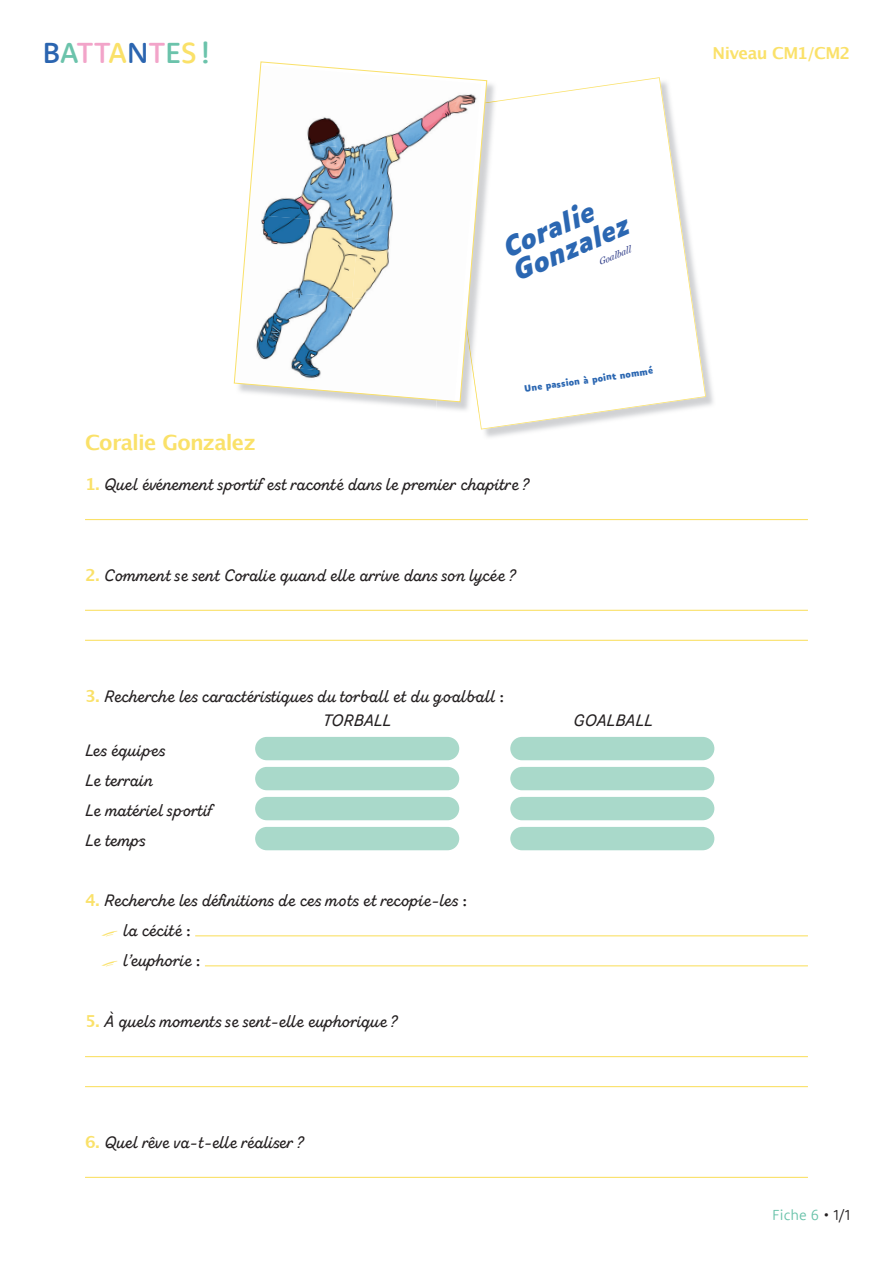
<style>
.page{position:relative;width:893px;height:1263px;background:#fff}
.page>*{position:absolute;margin:0;border:0;box-sizing:border-box;transform-origin:0 0}
.t1{font:500 30px "Rooney Sans";letter-spacing:-.005em;color:#6bc3ab}
.t2{font:italic 700 25.95px/25.8px "Luciole";color:#2b67b2}
.t3{font:700 21px "Lucida Grande";letter-spacing:-.035em;color:#fae169}
.t4{font:16.5px/30px "Zing Script Rust SB Demo Base";letter-spacing:.015em;color:#231f20}
.t5{font:700 16.5px "Lucida Grande";letter-spacing:-.035em;color:#fae169}
.t6{font:16.5px "Zing Script Rust SB Demo Base";letter-spacing:-.005em;color:#231f20}
.t7{font:300 15px "Rooney Sans";color:#6bc3ab}
.t8{font:italic 9.15px "Miller Text";color:#2c3a87}
.t9{font:700 8.7px "Luciole";color:#2b67b2}
.s1{color:#2b65b0}
.s2{color:#f2a4c9}
.s3{color:#fae169}
.s4{font-family:"Lucida Grande";font-weight:700;color:#fae169}
.s5{font-family:"Rooney Sans";font-weight:500}
.s6{font-family:"Peax Webdesigncircles";color:#fae169}
.s7{color:#231f20}
</style>
<div class="page">
<img style="left:481px;top:351px;width:232px;height:86px">
<svg style="left:478px;top:77px;width:228px;height:352px"></svg>
<img style="left:435px;top:101px;width:63px;height:312px">
<svg style="left:233px;top:61px;width:255px;height:342px"></svg>
<hr style="left:85px;top:519px;width:723px;height:1px;background:#fae169">
<hr style="left:85px;top:610px;width:723px;height:1px;background:#fae169">
<hr style="left:85px;top:640px;width:723px;height:1px;background:#fae169">
<div style="left:255px;top:737px;width:204px;height:23px;background:#a9d9ca;border-radius:12px"></div>
<div style="left:510px;top:737px;width:204px;height:23px;background:#a9d9ca;border-radius:12px"></div>
<div style="left:255px;top:767px;width:204px;height:23px;background:#a9d9ca;border-radius:12px"></div>
<div style="left:510px;top:767px;width:204px;height:23px;background:#a9d9ca;border-radius:12px"></div>
<div style="left:255px;top:797px;width:204px;height:23px;background:#a9d9ca;border-radius:12px"></div>
<div style="left:510px;top:797px;width:204px;height:23px;background:#a9d9ca;border-radius:12px"></div>
<div style="left:255px;top:827px;width:204px;height:23px;background:#a9d9ca;border-radius:12px"></div>
<div style="left:510px;top:827px;width:204px;height:23px;background:#a9d9ca;border-radius:12px"></div>
<hr style="left:195px;top:935px;width:613px;height:1px;background:#fae169">
<hr style="left:205px;top:965px;width:603px;height:1px;background:#fae169">
<hr style="left:85px;top:1056px;width:723px;height:1px;background:#fae169">
<hr style="left:85px;top:1086px;width:723px;height:1px;background:#fae169">
<hr style="left:85px;top:1177px;width:723px;height:1px;background:#fae169">
<h1 class="t1" style="left:43px;top:33px;width:170px"><span class="s1">B</span>A<span class="s2">TT</span><span class="s3">A</span><span class="s1">N</span><span class="s2">T</span>E<span class="s3">S</span> !</h1>
<p class="t5" style="left:713px;top:39px;width:139px">Niveau CM1/CM2</p>
<h2 class="t2" style="left:500px;top:237px;width:125px;rotate:-23deg">Coralie<br>Gonzalez</h2>
<p class="t8" style="left:596px;top:256px;width:36px;rotate:-23deg">Goalball</p>
<p class="t9" style="left:524px;top:384px;width:131px;rotate:-8deg">Une passion à point nommé</p>
<p class="t3" style="left:85px;top:426px;width:172px">Coralie Gonzalez</p>
<p class="t4" style="left:85px;top:470px;width:446px"><span class="s4">1.</span> Quel événement sportif est raconté dans le premier chapitre ?</p>
<p class="t4" style="left:85px;top:560px;width:432px"><span class="s4">2.</span> Comment se sent Coralie quand elle arrive dans son lycée ?</p>
<p class="t4" style="left:323px;top:684px;width:183px;line-height:24px;text-indent:-238px"><span class="s4">3.</span> Recherche les caractéristiques du torball et du goalball <span class="s5">:<br></span>TORBALL</p>
<p class="t4" style="left:85px;top:735px;width:129px">Les équipes<br>Le terrain<br>Le matériel sportif<br>Le temps</p>
<p class="t4" style="left:102px;top:886px;width:367px;text-indent:-17px"><span class="s4">4.</span> Recherche les définitions de ces mots et recopie-les <span class="s5">: </span><span class="s6">v</span> la cécité <span class="s5">:<br></span><span class="s6">v</span> l’euphorie <span class="s5">:</span></p>
<p class="t4" style="left:85px;top:1007px;width:314px"><span class="s4">5.</span> À quels moments se sent-elle euphorique ?</p>
<p class="t4" style="left:85px;top:1127px;width:220px"><span class="s4">6.</span> Quel rêve va-t-elle réaliser ?</p>
<p class="t6" style="left:574px;top:710px;width:81px">GOALBALL</p>
<p class="t7" style="left:772px;top:1205px;width:80px">Fiche 6 <span class="s7">• 1/1</span></p>
</div>
